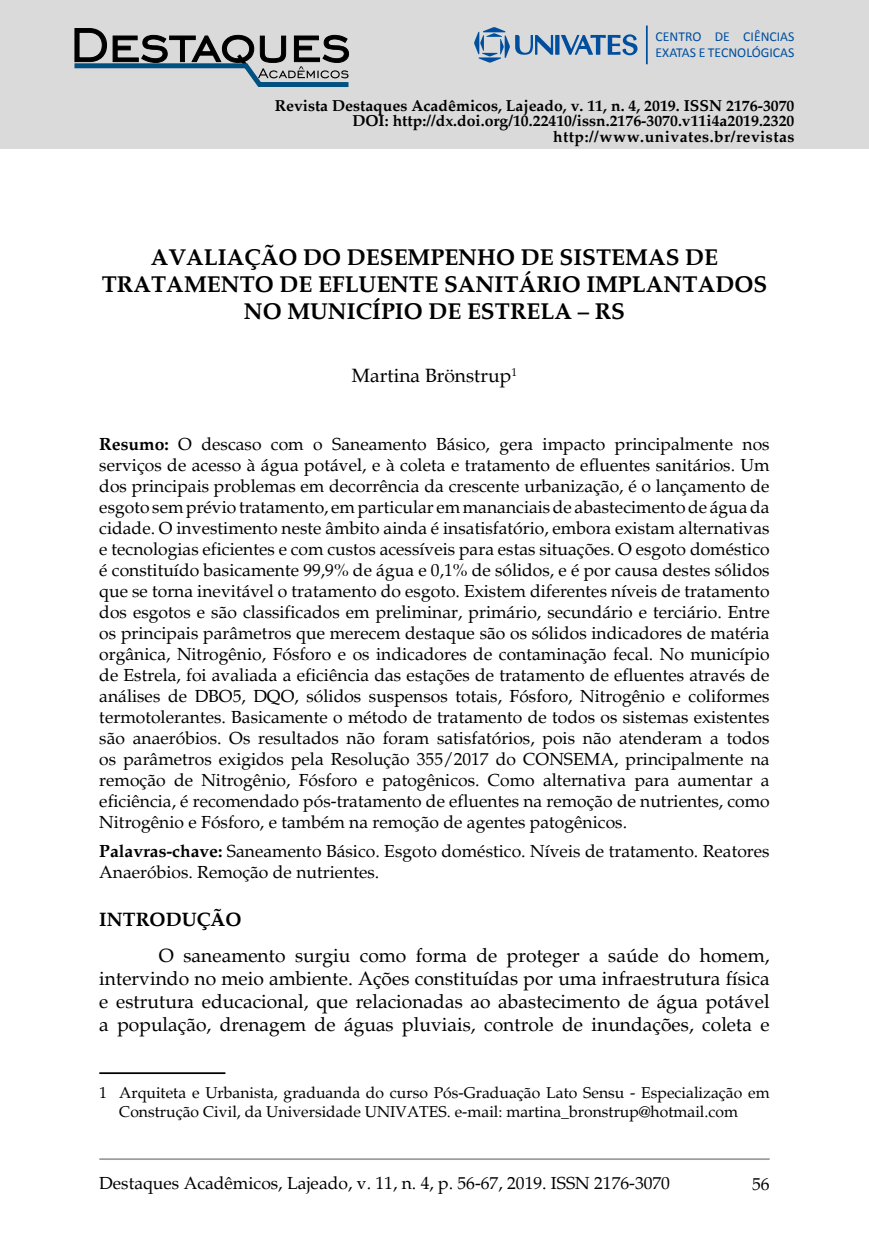
<style>
.page{position:relative;width:869px;height:1241px;background:#fff}
.page>*{position:absolute;margin:0;border:0;box-sizing:border-box;transform-origin:0 0}
.t1{font:700 22.75px/27.3px "Palatino";color:#000;text-align:center}
.t2{font:19.25px/23.1px "Palatino";color:#000;text-align:justify}
.t3{font:700 19.25px "Palatino";color:#000}
.t4{font:17.5px/21px "Palatino";color:#000;text-align:justify}
.t5{font:700 15.75px/15.8px "Palatino";color:#000;text-align:right}
.t6{font:15.75px/18.9px "Palatino";color:#000}
.t7{font:13.65px/16.4px "Calibri";color:#004f9f}
.s1{font-weight:700}
</style>
<div class="page">
<hr style="left:99px;top:1157px;width:670px;height:2px;background:#9c9da2">
<div style="left:0;top:0;width:868px;height:149px;background:#dadada"></div>
<svg style="left:555px;top:35px;width:4px;height:20px"></svg>
<svg style="left:515px;top:35px;width:38px;height:20px"></svg>
<svg style="left:561px;top:34px;width:76px;height:21px"></svg>
<svg style="left:474px;top:27px;width:35px;height:36px"></svg>
<hr style="left:645px;top:25px;width:2px;height:39px;background:#004f9f">
<svg style="left:74px;top:28px;width:275px;height:59px"></svg>
<hr style="left:99px;top:1072px;width:126px;height:1px;background:#000">
<p class="t7" style="left:655px;top:28px;width:140px">CENTRO DE CIÊNCIAS<br>EXATAS E TECNOLÓGICAS</p>
<p class="t5" style="left:274px;top:98px;width:521px">Revista Destaques Acadêmicos, Lajeado, v. 11, n. 4, 2019. ISSN 2176-3070<br>DOI: http://dx.doi.org/10.22410/issn.2176-3070.v11i4a2019.2320 http://www.univates.br/revistas</p>
<h1 class="t1" style="left:102px;top:243px;width:666px">AVALIAÇÃO DO DESEMPENHO DE SISTEMAS DE<br>TRATAMENTO DE EFLUENTE SANITÁRIO IMPLANTADOS<br>NO MUNICÍPIO DE ESTRELA – RS</h1>
<p class="t2" style="left:352px;top:364px;width:166px">Martina Brönstrup<sup>1</sup></p>
<p class="t4" style="left:99px;top:434px;width:671px"><span class="s1">Resumo:</span> O descaso com o Saneamento Básico, gera impacto principalmente nos serviços de acesso à água potável, e à coleta e tratamento de efluentes sanitários. Um dos principais problemas em decorrência da crescente urbanização, é o lançamento de esgoto sem prévio tratamento, em particular em mananciais de abastecimento de água da cidade. O investimento neste âmbito ainda é insatisfatório, embora existam alternativas e tecnologias eficientes e com custos acessíveis para estas situações. O esgoto doméstico é constituído basicamente 99,9% de água e 0,1% de sólidos, e é por causa destes sólidos que se torna inevitável o tratamento do esgoto. Existem diferentes níveis de tratamento dos esgotos e são classificados em preliminar, primário, secundário e terciário. Entre os principais parâmetros que merecem destaque são os sólidos indicadores de matéria orgânica, Nitrogênio, Fósforo e os indicadores de contaminação fecal. No município de Estrela, foi avaliada a eficiência das estações de tratamento de efluentes através de análises de DBO5, DQO, sólidos suspensos totais, Fósforo, Nitrogênio e coliformes termotolerantes. Basicamente o método de tratamento de todos os sistemas existentes são anaeróbios. Os resultados não foram satisfatórios, pois não atenderam a todos os parâmetros exigidos pela Resolução 355/2017 do CONSEMA, principalmente na remoção de Nitrogênio, Fósforo e patogênicos. Como alternativa para aumentar a eficiência, é recomendado pós-tratamento de efluentes na remoção de nutrientes, como Nitrogênio e Fósforo, e também na remoção de agentes patogênicos.</p>
<p class="t4" style="left:99px;top:840px;width:671px"><span class="s1">Palavras-chave:</span> Saneamento Básico. Esgoto doméstico. Níveis de tratamento. Reatores<br>Anaeróbios. Remoção de nutrientes.</p>
<p class="t3" style="left:99px;top:908px;width:144px">INTRODUÇÃO</p>
<p class="t2" style="left:99px;top:943px;width:671px;text-indent:60px">O saneamento surgiu como forma de proteger a saúde do homem, intervindo no meio ambiente. Ações constituídas por uma infraestrutura física e estrutura educacional, que relacionadas ao abastecimento de água potável a população, drenagem de águas pluviais, controle de inundações, coleta e</p>
<p class="t6" style="left:119px;top:1083px;width:651px;text-indent:-20px">1 Arquiteta e Urbanista, graduanda do curso Pós-Graduação Lato Sensu - Especialização em<br>Construção Civil, da Universidade UNIVATES. e-mail: martina_bronstrup@hotmail.com</p>
<p class="t4" style="left:99px;top:1172px;width:572px">Destaques Acadêmicos, Lajeado, v. 11, n. 4, p. 56-67, 2019. ISSN 2176-3070</p>
<p class="t4" style="left:751px;top:1173px;width:19px">56</p>
</div>
